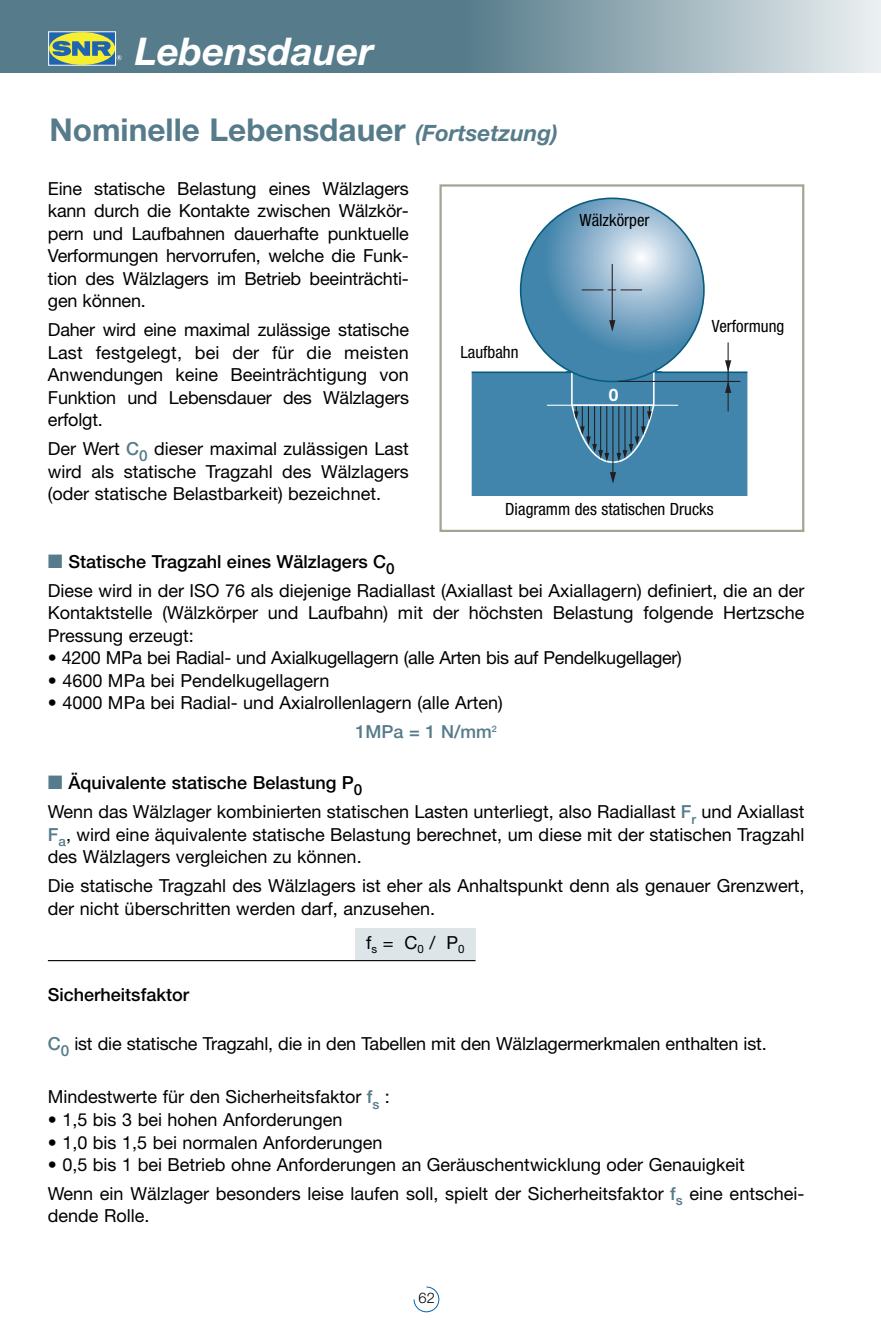
<style>
.page{position:relative;width:881px;height:1340px;background:#fff}
.page>*{position:absolute;margin:0;border:0;box-sizing:border-box;transform-origin:0 0}
.t1{font:italic 700 38.25px "Helvetica Neue";color:#fff}
.t2{font:700 31.5px "Helvetica Neue";color:#567b8a}
.t3{font:18px/22.5px "Helvetica Neue";color:#000}
.t4{font:500 18px "Helvetica Neue";color:#000}
.t5{font:700 17.32px "Helvetica Neue";color:#fff}
.t6{font:condensed 16.88px "Helvetica Neue";color:#000}
.t7{font:300 14.62px "Helvetica Neue";color:#000}
.s1{font-style:italic;font-size:22.5px}
.s2{font-weight:500;color:#567b8a}
.s3{font-family:"European Pi Three";color:#567b8a}
.s4{font-weight:500}
</style>
<div class="page">
<svg style="left:413px;top:1286px;width:26px;height:26px"></svg>
<div style="left:464px;top:0;width:416px;height:72px;background:linear-gradient(to right,#567c8a,#ecf0f1)"></div>
<div style="left:0;top:0;width:464px;height:72px;background:#567b8a"></div>
<div style="left:49px;top:32px;width:66px;height:33px;background:#2064b1"></div>
<div style="left:48px;top:32px;width:68px;height:33px;border:1px solid #fff"></div>
<div style="left:49px;top:32px;width:66px;height:33px;background:#f6ee31;border-radius:50%"></div>
<svg style="left:52px;top:41px;width:59px;height:15px"></svg>
<svg style="left:117px;top:55px;width:4px;height:5px"></svg>
<svg style="left:520px;top:198px;width:183px;height:183px;background:#77a5c3"></svg>
<svg style="left:581px;top:289px;width:61px;height:1px"></svg>
<hr style="left:611px;top:264px;width:1px;height:62px;background:#231f20">
<hr style="left:727px;top:342px;width:1px;height:69px;background:#231f20">
<svg style="left:471px;top:360px;width:276px;height:135px;background:#4b8aae"></svg>
<svg style="left:609px;top:320px;width:6px;height:12px"></svg>
<hr style="left:571px;top:404px;width:82px;height:2px;background:#fff">
<div style="left:439px;top:184px;width:365px;height:348px;border:2px solid #a3a592"></div>
<div style="left:355px;top:927px;width:120px;height:32px;background:#dde5e8"></div>
<hr style="left:48px;top:960px;width:427px;height:1px;background:#000">
<p class="t1" style="left:135px;top:38px;width:239px">Lebensdauer</p>
<p class="t2" style="left:49px;top:119px;width:510px">Nominelle Lebensdauer <span class="s1">(Fortsetzung)</span></p>
<p class="t3" style="left:48px;top:179px;width:362px;text-align:justify">Eine statische Belastung eines Wälzlagers kann durch die Kontakte zwischen Wälzkör&shy;pern und Laufbahnen dauerhafte punktuelle Verformungen hervorrufen, welche die Funk&shy;tion des Wälzlagers im Betrieb beeinträchti&shy;gen können.</p>
<p class="t3" style="left:48px;top:320px;width:362px;text-align:justify">Daher wird eine maximal zulässige statische Last festgelegt, bei der für die meisten Anwendungen keine Beeinträchtigung von Funktion und Lebensdauer des Wälzlagers erfolgt.</p>
<p class="t3" style="left:48px;top:439px;width:362px;text-align:justify">Der Wert <span class="s2">C</span><sub>0</sub> dieser maximal zulässigen Last wird als statische Tragzahl des Wälzlagers (oder statische Belastbarkeit) bezeichnet.</p>
<p class="t6" style="left:460px;top:346px;width:60px">Laufbahn</p>
<p class="t6" style="left:579px;top:214px;width:71px">Wälzkörper</p>
<p class="t5" style="left:608px;top:388px;width:11px">0</p>
<p class="t6" style="left:711px;top:320px;width:74px">Verformung</p>
<p class="t6" style="left:505px;top:503px;width:210px">Diagramm des statischen Drucks</p>
<p class="t3" style="left:48px;top:548px;width:757px;line-height:28.8px"><span class="s3">-</span> <span class="s4">Statische Tragzahl eines Wälzlagers C</span><sub>0<br></sub>Diese wird in der ISO 76 als diejenige Radiallast (Axiallast bei Axiallagern) definiert, die an der</p>
<p class="t3" style="left:48px;top:603px;width:757px">Kontaktstelle (Wälzkörper und Laufbahn) mit der höchsten Belastung folgende Hertzsche<br>Pressung erzeugt:</p>
<p class="t3" style="left:48px;top:648px;width:635px">• 4200 MPa bei Radial- und Axialkugellagern (alle Arten bis auf Pendelkugellager)</p>
<p class="t3" style="left:48px;top:670px;width:283px">• 4600 MPa bei Pendelkugellagern</p>
<p class="t3" style="left:355px;top:690px;width:149px;line-height:28.8px;text-indent:-307px">• 4000 MPa bei Radial- und Axialrollenlagern (alle Arten)<br><span class="s2">1MPa = 1 N/mm</span><sup>2</sup></p>
<p class="t3" style="left:48px;top:770px;width:757px;line-height:28.8px"><span class="s3">-</span> <span class="s4">Äquivalente statische Belastung P</span><sub>0<br></sub>Wenn das Wälzlager kombinierten statischen Lasten unterliegt, also Radiallast <span class="s2">F</span><sub>r</sub> und Axiallast</p>
<p class="t3" style="left:48px;top:825px;width:757px"><span class="s2">F</span><sub>a</sub>, wird eine äquivalente statische Belastung berechnet, um diese mit der statischen Tragzahl des Wälzlagers vergleichen zu können.</p>
<p class="t3" style="left:48px;top:876px;width:757px">Die statische Tragzahl des Wälzlagers ist eher als Anhaltspunkt denn als genauer Grenzwert, der nicht überschritten werden darf, anzusehen.</p>
<p class="t3" style="left:366px;top:932px;width:100px">f<sub>s</sub>= C<sub>0</sub>/ P<sub>0</sub></p>
<p class="t4" style="left:48px;top:988px;width:143px">Sicherheitsfaktor</p>
<p class="t3" style="left:48px;top:1034px;width:720px"><span class="s2">C</span><sub>0</sub> ist die statische Tragzahl, die in den Tabellen mit den Wälzlagermerkmalen enthalten ist.</p>
<p class="t3" style="left:48px;top:1087px;width:343px">Mindestwerte für den Sicherheitsfaktor <span class="s2">f</span><sub>s</sub> :</p>
<p class="t3" style="left:48px;top:1110px;width:296px">• 1,5 bis 3 bei hohen Anforderungen</p>
<p class="t3" style="left:48px;top:1132px;width:336px">• 1,0 bis 1,5 bei normalen Anforderungen</p>
<p class="t3" style="left:48px;top:1151px;width:757px;line-height:28.8px">• 0,5 bis 1 bei Betrieb ohne Anforderungen an Geräuschentwicklung oder Genauigkeit<br>Wenn ein Wälzlager besonders leise laufen soll, spielt der Sicherheitsfaktor <span class="s2">f</span><sub>s</sub> eine entschei-</p>
<p class="t3" style="left:48px;top:1206px;width:103px">dende Rolle.</p>
<p class="t7" style="left:418px;top:1292px;width:18px">62</p>
</div>
